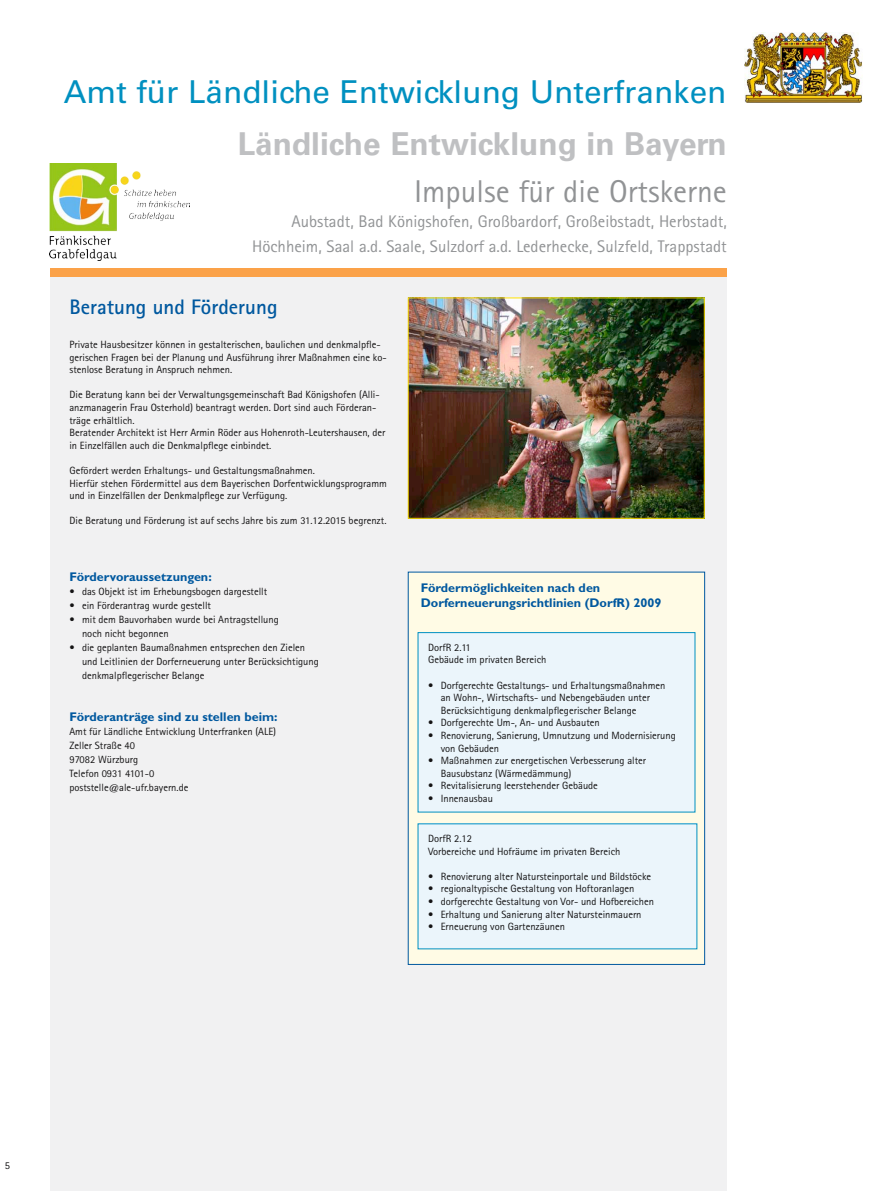
<style>
.page{position:relative;width:893px;height:1191px;background:#fff}
.page>*{position:absolute;margin:0;border:0;box-sizing:border-box;transform-origin:0 0}
.t1{font:31.5px "Univers LT Std";color:#0090c0}
.t2{font:700 31.5px "Univers LT Std";color:#bfc0c2}
.t3{font:31.5px "Rotis Sans Serif";color:#919395}
.t4{font:700 21px "Rotis Sans Serif";color:#00589f}
.t5{font:16.8px/25.2px "Rotis Sans Serif";color:#919395;text-align:right}
.t6{font:700 12.6px/15.1px "Gill Sans Std";color:#00589f}
.t7{font:10.5px/12.6px "Rotis Sans Serif";color:#141314}
</style>
<div class="page">
<div style="left:50px;top:275px;width:676px;height:916px;background:#f1f1f2"></div>
<img style="left:745px;top:33px;width:117px;height:70px">
<div style="left:50px;top:268px;width:676px;height:9px;background:#fba249"></div>
<img style="left:50px;top:164px;width:139px;height:96px">
<img style="left:410px;top:300px;width:292px;height:216px">
<div style="left:408px;top:572px;width:297px;height:392px;background:#fffbe5"></div>
<div style="left:418px;top:632px;width:277px;height:180px;background:#ebf5fb"></div>
<div style="left:418px;top:632px;width:277px;height:180px;border:1px solid #0090c0"></div>
<div style="left:418px;top:824px;width:279px;height:125px;background:#ebf5fb"></div>
<h1 class="t1" style="left:64px;top:73px;width:664px">Amt für Ländliche Entwicklung Unterfranken</h1>
<h1 class="t2" style="left:238px;top:125px;width:491px">Ländliche Entwicklung in Bayern</h1>
<h1 class="t3" style="left:414px;top:172px;width:314px">Impulse für die Ortskerne</h1>
<h3 class="t5" style="left:252px;top:208px;width:476px">Aubstadt, Bad Königshofen, Großbardorf, Großeibstadt, Herbstadt,<br>Höchheim, Saal a.d. Saale, Sulzdorf a.d. Lederhecke, Sulzfeld, Trappstadt</h3>
<h2 class="t4" style="left:69px;top:294px;width:210px">Beratung und Förderung</h2>
<p class="t7" style="left:69px;top:338px;width:319px">Private Hausbesitzer können in gestalterischen, baulichen und denkmalpfle&shy;gerischen Fragen bei der Planung und Ausführung ihrer Maßnahmen eine ko&shy;stenlose Beratung in Anspruch nehmen.</p>
<p class="t7" style="left:69px;top:388px;width:318px">Die Beratung kann bei der Verwaltungsgemeinschaft Bad Königshofen (Alli&shy;anzmanagerin Frau Osterhold) beantragt werden. Dort sind auch Förderan&shy;träge erhältlich.<br>Beratender Architekt ist Herr Armin Röder aus Hohenroth-Leutershausen, der in Einzelfällen auch die Denkmalpflege einbindet.</p>
<p class="t7" style="left:69px;top:464px;width:319px">Gefördert werden Erhaltungs- und Gestaltungsmaßnahmen.<br>Hierfür stehen Fördermittel aus dem Bayerischen Dorfentwicklungsprogramm und in Einzelfällen der Denkmalpflege zur Verfügung.</p>
<p class="t7" style="left:69px;top:514px;width:319px">Die Beratung und Förderung ist auf sechs Jahre bis zum 31.12.2015 begrenzt.</p>
<p class="t6" style="left:69px;top:568px;width:144px">Fördervoraussetzungen:</p>
<p class="t7" style="left:69px;top:584px;width:199px">• das Objekt ist im Erhebungsbogen dargestellt</p>
<p class="t7" style="left:69px;top:598px;width:143px">• ein Förderantrag wurde gestellt</p>
<p class="t7" style="left:82px;top:612px;width:198px;line-height:14px;text-indent:-13px">• mit dem Bauvorhaben wurde bei Antragstellung noch nicht begonnen</p>
<p class="t7" style="left:82px;top:640px;width:238px;line-height:14px;text-indent:-13px">• die geplanten Baumaßnahmen entsprechen den Zielen und Leitlinien der Dorferneuerung unter Berücksichtigung denkmalpflegerischer Belange</p>
<p class="t6" style="left:69px;top:708px;width:210px">Förderanträge sind zu stellen beim:</p>
<p class="t7" style="left:69px;top:724px;width:208px;line-height:14px">Amt für Ländliche Entwicklung Unterfranken (ALE)<br>Zeller Straße 40<br>97082 Würzburg<br>Telefon 0931 4101-0<br>poststelle@ale-ufr.bayern.de</p>
<p class="t6" style="left:421px;top:580px;width:242px">Fördermöglichkeiten nach den<br>Dorferneuerungsrichtlinien (DorfR) 2009</p>
<p class="t7" style="left:428px;top:641px;width:120px">DorfR 2.11<br>Gebäude im privaten Bereich</p>
<p class="t7" style="left:441px;top:678px;width:226px;text-indent:-13px">• Dorfgerechte Gestaltungs- und Erhaltungsmaßnahmen an Wohn-, Wirtschafts- und Nebengebäuden unter<br>Berücksichtigung denkmalpflegerischer Belange</p>
<p class="t7" style="left:428px;top:716px;width:173px">• Dorfgerechte Um-, An- und Ausbauten</p>
<p class="t7" style="left:441px;top:729px;width:237px;text-indent:-13px">• Renovierung, Sanierung, Umnutzung und Modernisierung von Gebäuden</p>
<p class="t7" style="left:441px;top:754px;width:207px;text-indent:-13px">• Maßnahmen zur energetischen Verbesserung alter<br>Bausubstanz (Wärmedämmung)</p>
<p class="t7" style="left:428px;top:779px;width:171px">• Revitalisierung leerstehender Gebäude</p>
<p class="t7" style="left:428px;top:792px;width:66px">• Innenausbau</p>
<p class="t7" style="left:428px;top:832px;width:194px">DorfR 2.12<br>Vorbereiche und Hofräume im privaten Bereich</p>
<p class="t7" style="left:428px;top:870px;width:225px">• Renovierung alter Natursteinportale und Bildstöcke</p>
<p class="t7" style="left:428px;top:882px;width:208px">• regionaltypische Gestaltung von Hoftoranlagen</p>
<p class="t7" style="left:428px;top:895px;width:227px">• dorfgerechte Gestaltung von Vor- und Hofbereichen</p>
<p class="t7" style="left:428px;top:907px;width:215px">• Erhaltung und Sanierung alter Natursteinmauern</p>
<p class="t7" style="left:428px;top:920px;width:139px">• Erneuerung von Gartenzäunen</p>
<p class="t7" style="left:5px;top:1159px;width:7px">5</p>
</div>
